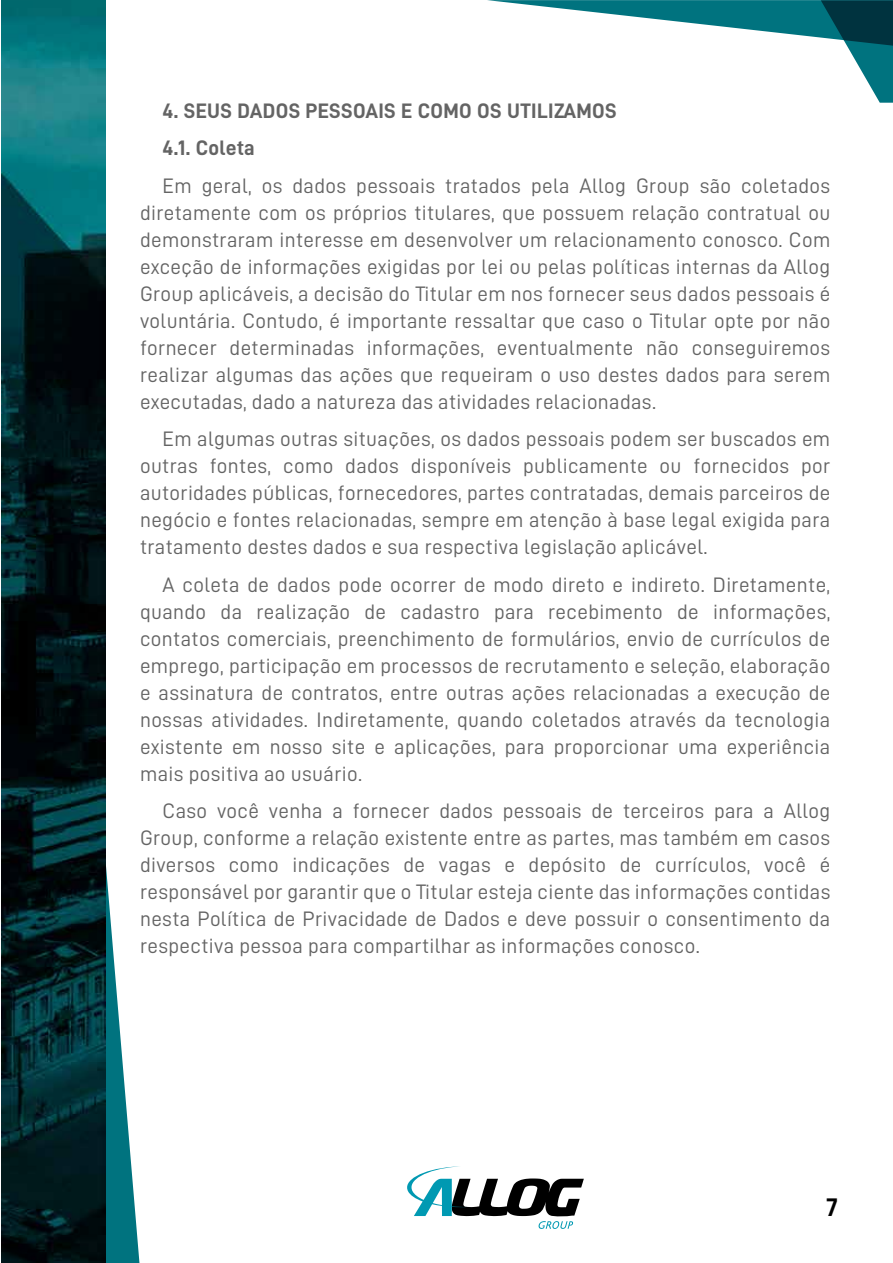
<style>
.page{position:relative;width:893px;height:1263px;background:#fff}
.page>*{position:absolute;margin:0;border:0;box-sizing:border-box;transform-origin:0 0}
.t1{font:25.5px "D DIN Bold";color:#000}
.t2{font:21px/27px "D DIN";letter-spacing:.015em;color:#646464;text-align:justify}
.t3{font:21px/37.5px "D DIN Bold";letter-spacing:.015em;color:#646464}
</style>
<div class="page">
<svg style="left:487px;top:0;width:406px;height:103px"></svg>
<svg style="left:407px;top:1166px;width:177px;height:63px"></svg>
<svg style="left:3px;top:0;width:136px;height:1263px"></svg>
<img style="left:2px;top:0;width:103px;height:1262px">
<p class="t3" style="left:163px;top:91px;width:456px">4. SEUS DADOS PESSOAIS E COMO OS UTILIZAMOS<br>4.1. Coleta</p>
<p class="t2" style="left:140px;top:171px;width:692px;text-indent:22px">Em geral, os dados pessoais tratados pela Allog Group são coletados diretamente com os próprios titulares, que possuem relação contratual ou demonstraram interesse em desenvolver um relacionamento conosco. Com exceção de informações exigidas por lei ou pelas políticas internas da Allog Group aplicáveis, a decisão do Titular em nos fornecer seus dados pessoais é voluntária. Contudo, é importante ressaltar que caso o Titular opte por não fornecer determinadas informações, eventualmente não conseguiremos realizar algumas das ações que requeiram o uso destes dados para serem executadas, dado a natureza das atividades relacionadas.</p>
<p class="t2" style="left:140px;top:425px;width:692px;text-indent:22px">Em algumas outras situações, os dados pessoais podem ser buscados em outras fontes, como dados disponíveis publicamente ou fornecidos por autoridades públicas, fornecedores, partes contratadas, demais parceiros de negócio e fontes relacionadas, sempre em atenção à base legal exigida para tratamento destes dados e sua respectiva legislação aplicável.</p>
<p class="t2" style="left:140px;top:571px;width:692px;text-indent:22px">A coleta de dados pode ocorrer de modo direto e indireto. Diretamente, quando da realização de cadastro para recebimento de informações, contatos comerciais, preenchimento de formulários, envio de currículos de emprego, participação em processos de recrutamento e seleção, elaboração e assinatura de contratos, entre outras ações relacionadas a execução de nossas atividades. Indiretamente, quando coletados através da tecnologia existente em nosso site e aplicações, para proporcionar uma experiência mais positiva ao usuário.</p>
<p class="t2" style="left:140px;top:797px;width:692px;text-indent:22px">Caso você venha a fornecer dados pessoais de terceiros para a Allog Group, conforme a relação existente entre as partes, mas também em casos diversos como indicações de vagas e depósito de currículos, você é responsável por garantir que o Titular esteja ciente das informações contidas nesta Política de Privacidade de Dados e deve possuir o consentimento da respectiva pessoa para compartilhar as informações conosco.</p>
<p class="t1" style="left:826px;top:1193px;width:13px">7</p>
</div>
